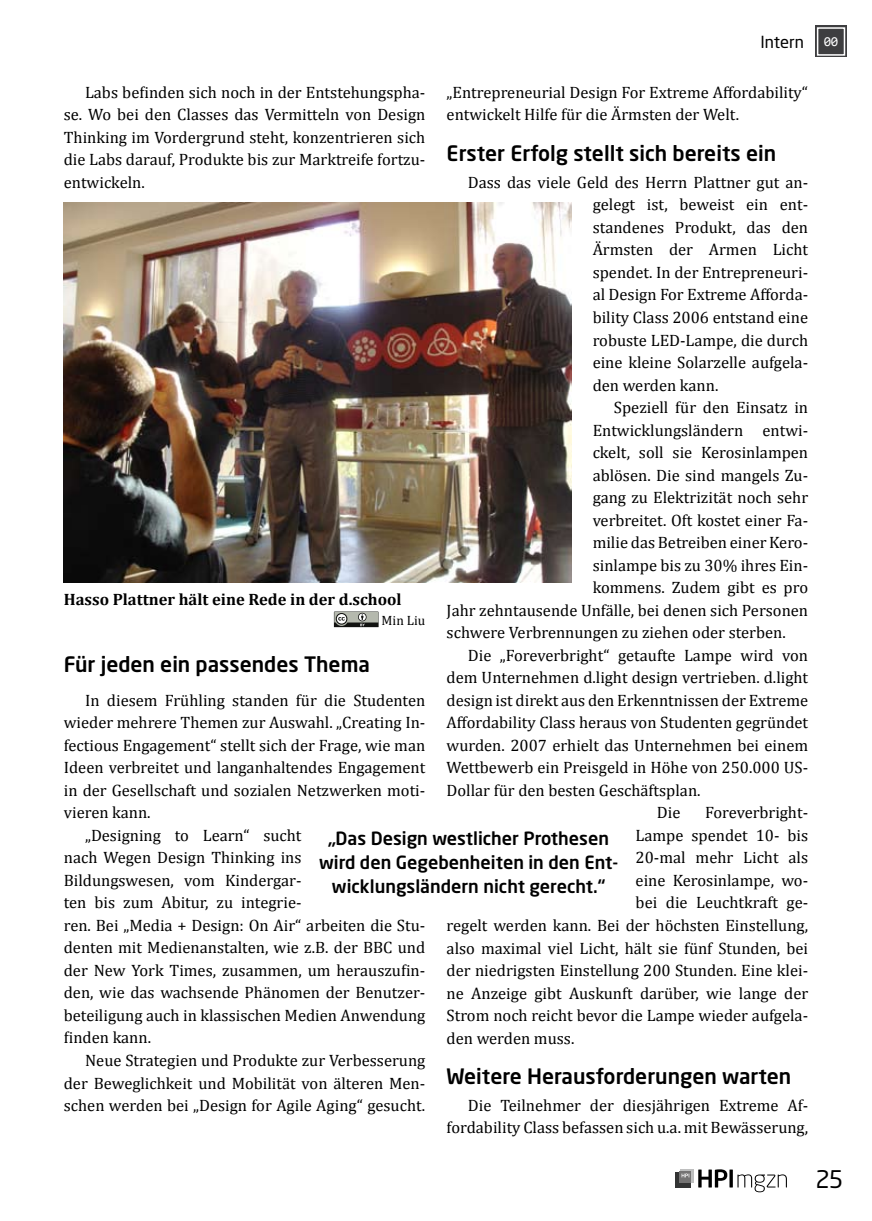
<style>
.page{position:relative;width:872px;height:1221px;background:#fff}
.page>*{position:absolute;margin:0;border:0;box-sizing:border-box;transform-origin:0 0}
.t1{font:24px "Neo Sans Std";color:#000}
.t2{font:500 21px "Neo Sans Std";color:#000}
.t3{font:500 18px/24px "Neo Sans Std";color:#000;text-align:center}
.t4{font:16.5px/22.5px "Cambria";color:#000;text-align:justify}
.t5{font:700 16.5px "Cambria";color:#000}
.t6{font:16.5px "Neo Sans Std";letter-spacing:-.005em;color:#000}
.t7{font:13.5px "Cambria";color:#000}
.s1{font-family:"Consolas";font-size:13.5px;color:#fff}
</style>
<div class="page">
<svg style="left:675px;top:1171px;width:16px;height:16px"></svg>
<div style="left:680px;top:1169px;width:13px;height:13px;background:#bebfbf"></div>
<svg style="left:680px;top:1171px;width:11px;height:11px"></svg>
<svg style="left:681px;top:1173px;width:8px;height:4px"></svg>
<svg style="left:698px;top:1169px;width:29px;height:18px"></svg>
<svg style="left:729px;top:1169px;width:4px;height:18px"></svg>
<svg style="left:737px;top:1174px;width:50px;height:18px"></svg>
<div style="left:815px;top:26px;width:32px;height:31px;background:#3e3e40"></div>
<div style="left:817px;top:27px;width:28px;height:29px;border:2px solid #fff"></div>
<img style="left:64px;top:202px;width:507px;height:381px">
<svg style="left:334px;top:611px;width:45px;height:17px"></svg>
<p class="t6" style="left:760px;top:32px;width:79px">Intern <span class="s1">00</span></p>
<p class="t4" style="left:446px;top:81px;width:363px">„Entrepreneurial Design For Extreme Affordability“ entwickelt Hilfe für die Ärmsten der Welt.</p>
<p class="t2" style="left:446px;top:140px;width:331px">Erster Erfolg stellt sich bereits ein</p>
<p class="t4" style="left:592px;top:171px;width:217px;text-indent:-125px">Dass das viele Geld des Herrn Plattner gut an&shy;gelegt ist, beweist ein ent&shy;standenes Produkt, das den Ärmsten der Armen Licht spendet. In der Entrepreneuri&shy;al Design For Extreme Afforda&shy;bility Class 2006 entstand eine robuste LED-Lampe, die durch eine kleine Solarzelle aufgela&shy;den werden kann.</p>
<p class="t4" style="left:614px;top:396px;width:196px">Speziell für den Einsatz in</p>
<p class="t4" style="left:592px;top:418px;width:217px">Entwicklungsländern entwi-</p>
<p class="t4" style="left:592px;top:441px;width:217px">ckelt, soll sie Kerosinlampen</p>
<p class="t4" style="left:592px;top:463px;width:217px">ablösen. Die sind mangels Zu-</p>
<p class="t4" style="left:592px;top:486px;width:217px">gang zu Elektrizität noch sehr</p>
<p class="t4" style="left:592px;top:508px;width:217px">verbreitet. Oft kostet einer Fa-</p>
<p class="t4" style="left:592px;top:531px;width:217px">milie das Betreiben einer Kero-</p>
<p class="t4" style="left:592px;top:553px;width:217px">sinlampe bis zu 30% ihres Ein-</p>
<p class="t4" style="left:592px;top:576px;width:217px">kommens. Zudem gibt es pro</p>
<p class="t4" style="left:446px;top:598px;width:363px">Jahr zehntausende Unfälle, bei denen sich Personen</p>
<p class="t4" style="left:446px;top:621px;width:340px">schwere Verbrennungen zu ziehen oder sterben.</p>
<p class="t4" style="left:468px;top:643px;width:342px">Die „Foreverbright“ getaufte Lampe wird von</p>
<p class="t4" style="left:446px;top:666px;width:363px">dem Unternehmen d.light design vertrieben. d.light</p>
<p class="t4" style="left:446px;top:688px;width:363px">design ist direkt aus den Erkenntnissen der Extreme</p>
<p class="t4" style="left:446px;top:711px;width:363px">Affordability Class heraus von Studenten gegründet</p>
<p class="t4" style="left:446px;top:734px;width:363px">wurden. 2007 erhielt das Unternehmen bei einem</p>
<p class="t4" style="left:446px;top:756px;width:363px">Wettbewerb ein Preisgeld in Höhe von 250.000 US-</p>
<p class="t4" style="left:446px;top:779px;width:255px">Dollar für den besten Geschäftsplan.</p>
<p class="t4" style="left:657px;top:801px;width:25px">Die</p>
<p class="t4" style="left:705px;top:801px;width:104px">Foreverbright-</p>
<p class="t4" style="left:635px;top:824px;width:174px">Lampe spendet 10- bis</p>
<p class="t4" style="left:635px;top:846px;width:174px">20-mal mehr Licht als</p>
<p class="t4" style="left:635px;top:869px;width:174px">eine Kerosinlampe, wo-</p>
<p class="t4" style="left:635px;top:891px;width:174px">bei die Leuchtkraft ge-</p>
<p class="t4" style="left:446px;top:914px;width:363px">regelt werden kann. Bei der höchsten Einstellung,</p>
<p class="t4" style="left:446px;top:936px;width:363px">also maximal viel Licht, hält sie fünf Stunden, bei</p>
<p class="t4" style="left:446px;top:959px;width:363px">der niedrigsten Einstellung 200 Stunden. Eine klei-</p>
<p class="t4" style="left:446px;top:981px;width:363px">ne Anzeige gibt Auskunft darüber, wie lange der</p>
<p class="t4" style="left:446px;top:1004px;width:363px">Strom noch reicht bevor die Lampe wieder aufgela-</p>
<p class="t4" style="left:446px;top:1026px;width:129px">den werden muss.</p>
<p class="t2" style="left:446px;top:1063px;width:346px">Weitere Herausforderungen warten</p>
<p class="t4" style="left:446px;top:1093px;width:363px;text-align:right">Die Teilnehmer der diesjährigen Extreme Af&shy;fordability Class befassen sich u.a. mit Bewässerung,</p>
<p class="t4" style="left:64px;top:81px;width:363px;text-indent:21px">Labs befinden sich noch in der Entstehungspha&shy;se. Wo bei den Classes das Vermitteln von Design Thinking im Vordergrund steht, konzentrieren sich die Labs darauf, Produkte bis zur Marktreife fortzu&shy;entwickeln.</p>
<p class="t5" style="left:64px;top:589px;width:339px">Hasso Plattner hält eine Rede in der d.school</p>
<p class="t7" style="left:381px;top:612px;width:45px">Min Liu</p>
<p class="t2" style="left:64px;top:650px;width:308px">Für jeden ein passendes Thema</p>
<p class="t4" style="left:85px;top:688px;width:342px">In diesem Frühling standen für die Studenten</p>
<p class="t4" style="left:64px;top:711px;width:363px">wieder mehrere Themen zur Auswahl. „Creating In-</p>
<p class="t4" style="left:64px;top:733px;width:363px">fectious Engagement“ stellt sich der Frage, wie man</p>
<p class="t4" style="left:64px;top:756px;width:363px">Ideen verbreitet und langanhaltendes Engagement</p>
<p class="t4" style="left:64px;top:778px;width:363px">in der Gesellschaft und sozialen Netzwerken moti-</p>
<p class="t4" style="left:64px;top:801px;width:88px">vieren kann.</p>
<p class="t4" style="left:85px;top:823px;width:218px">„Designing to Learn“ sucht</p>
<p class="t4" style="left:64px;top:846px;width:239px">nach Wegen Design Thinking ins</p>
<p class="t4" style="left:64px;top:868px;width:239px">Bildungswesen, vom Kindergar-</p>
<p class="t4" style="left:64px;top:891px;width:239px">ten bis zum Abitur, zu integrie-</p>
<p class="t4" style="left:64px;top:913px;width:363px">ren. Bei „Media + Design: On Air“ arbeiten die Stu-</p>
<p class="t4" style="left:64px;top:936px;width:363px">denten mit Medienanstalten, wie z.B. der BBC und</p>
<p class="t4" style="left:64px;top:958px;width:363px">der New York Times, zusammen, um herauszufin-</p>
<p class="t4" style="left:64px;top:981px;width:363px">den, wie das wachsende Phänomen der Benutzer-</p>
<p class="t4" style="left:64px;top:1003px;width:363px">beteiligung auch in klassischen Medien Anwendung</p>
<p class="t4" style="left:64px;top:1026px;width:89px">finden kann.</p>
<p class="t4" style="left:85px;top:1048px;width:342px">Neue Strategien und Produkte zur Verbesserung</p>
<p class="t4" style="left:64px;top:1071px;width:363px">der Beweglichkeit und Mobilität von älteren Men-</p>
<p class="t4" style="left:64px;top:1093px;width:363px">schen werden bei „Design for Agile Aging“ gesucht.</p>
<p class="t3" style="left:319px;top:826px;width:300px">„Das Design westlicher Prothesen wird den Gegebenheiten in den Ent&shy;wicklungsländern nicht gerecht.“</p>
<h1 class="t1" style="left:815px;top:1163px;width:29px">25</h1>
</div>
